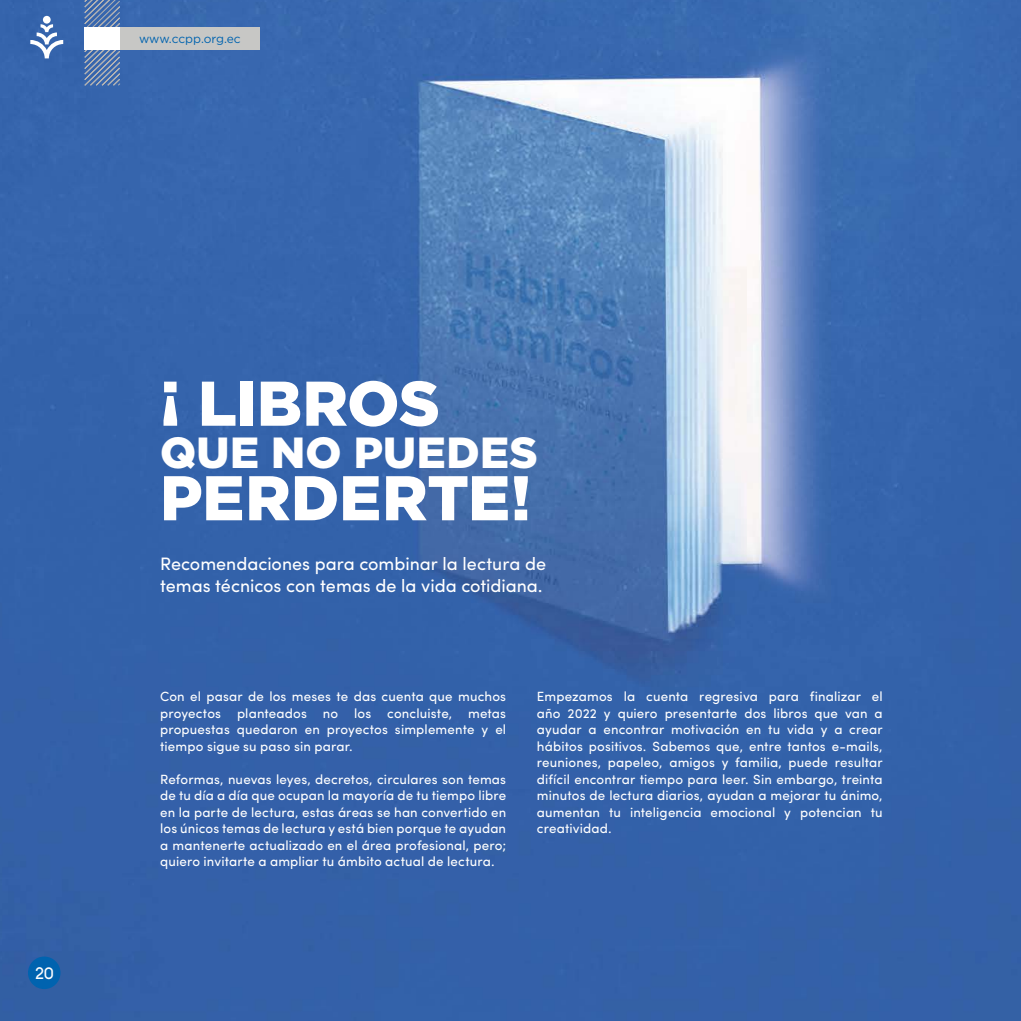
<style>
.page{position:relative;width:1021px;height:1021px;background:#fff}
.page>*{position:absolute;margin:0;border:0;box-sizing:border-box;transform-origin:0 0}
.t1{font:900 63px "Gotham";color:#fff}
.t2{font:900 43.5px "Gotham";letter-spacing:.01em;color:#fff}
.t3{font:18px/22.5px "Sofia Pro";letter-spacing:-.005em;color:#fff}
.t4{font:700 15px "Caviar Dreams";color:#fff}
.t5{font:13.35px/16.5px "Sofia Pro";letter-spacing:.01em;color:#fff;text-align:justify}
.t6{font:12px "Gotham";letter-spacing:-.005em;color:#0063af}
</style>
<div class="page">
<img style="left:0;top:0;width:1020px;height:1020px">
<svg style="left:84px;top:0;width:37px;height:87px;background:#5e7dae"></svg>
<div style="left:120px;top:27px;width:140px;height:23px;background:#c7c7c5"></div>
<div style="left:84px;top:27px;width:36px;height:23px;background:#fff"></div>
<svg style="left:30px;top:24px;width:33px;height:34px"></svg>
<div style="left:43px;top:16px;width:8px;height:8px;background:#fff;border-radius:50%"></div>
<div style="left:28px;top:956px;width:32px;height:33px;background:#0063af;border-radius:50%"></div>
<p class="t6" style="left:139px;top:31px;width:103px">www.ccpp.org.ec</p>
<p class="t4" style="left:35px;top:963px;width:21px">20</p>
<h1 class="t1" style="left:160px;top:360px;width:281px">¡ LIBROS</h1>
<h2 class="t2" style="left:160px;top:422px;width:379px">QUE NO PUEDES</h2>
<h1 class="t1" style="left:160px;top:454px;width:372px">PERDERTE!</h1>
<h3 class="t3" style="left:160px;top:551px;width:387px">Recomendaciones para combinar la lectura de temas técnicos con temas de la vida cotidiana.</h3>
<p class="t5" style="left:160px;top:687px;width:347px">Con el pasar de los meses te das cuenta que muchos proyectos planteados no los concluiste, metas propuestas quedaron en proyectos simplemente y el tiempo sigue su paso sin parar.</p>
<p class="t5" style="left:160px;top:770px;width:347px">Reformas, nuevas leyes, decretos, circulares son temas de tu día a día que ocupan la mayoría de tu tiempo libre en la parte de lectura, estas áreas se han convertido en los únicos temas de lectura y está bien porque te ayudan a mantenerte actualizado en el área profesional, pero; quiero invitarte a ampliar tu ámbito actual de lectura.</p>
<p class="t5" style="left:537px;top:687px;width:347px">Empezamos la cuenta regresiva para finalizar el año 2022 y quiero presentarte dos libros que van a ayudar a encontrar motivación en tu vida y a crear hábitos positivos. Sabemos que, entre tantos e-mails, reuniones, papeleo, amigos y familia, puede resultar difícil encontrar tiempo para leer. Sin embargo, treinta minutos de lectura diarios, ayudan a mejorar tu ánimo, aumentan tu inteligencia emocional y potencian tu creatividad.</p>
</div>
